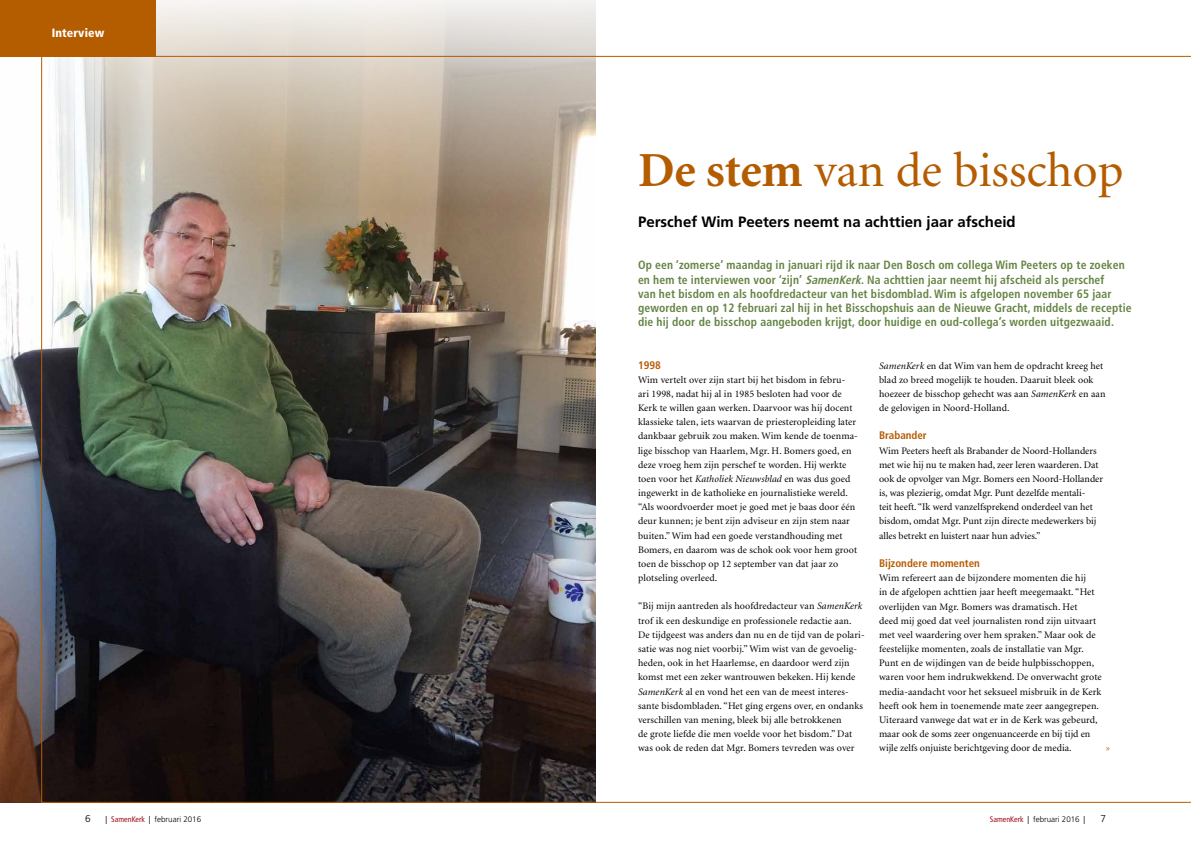
<style>
.page{position:relative;width:1191px;height:842px;background:#fff}
.page>*{position:absolute;margin:0;border:0;box-sizing:border-box;transform-origin:0 0}
.t1{font:49px "Minion";color:#b45c00}
.t2{font:700 15px "Frutiger";color:#000}
.t3{font:700 condensed 12px/14.2px "Frutiger";letter-spacing:.01em;color:#658444}
.t4{font:900 condensed 12px "Frutiger";letter-spacing:.01em;color:#fff}
.t5{font:700 condensed 11px "Frutiger";color:#b45c00}
.t6{font:10px/14.2px "Minion";letter-spacing:.01em;color:#000}
.t7{font:300 10px "Frutiger";color:#000}
.t8{font:10px "Minion";color:#b45c00}
.t9{font:300 8px "Frutiger";color:#000}
.s1{font-weight:700}
.s2{font-style:italic}
.s3{font-weight:400;font-stretch:condensed}
.s4{font-weight:400;font-stretch:condensed;color:#a0111c}
</style>
<div class="page">
<img style="left:0;top:0;width:595px;height:802px">
<img style="left:41px;top:56px;width:1150px;height:746px">
<div style="left:0;top:0;width:156px;height:57px;background:#b45c00"></div>
<p class="t4" style="left:52px;top:26px;width:54px">Interview</p>
<h1 class="t1" style="left:638px;top:146px;width:487px"><span class="s1">De stem</span> van de bisschop</h1>
<h2 class="t2" style="left:638px;top:213px;width:379px">Perschef Wim Peeters neemt na achttien jaar afscheid</h2>
<p class="t3" style="left:638px;top:258px;width:495px">Op een ‘zomerse’ maandag in januari rijd ik naar Den Bosch om collega Wim Peeters op te zoeken en hem te interviewen voor ‘zijn’ <span class="s2">SamenKerk</span>. Na achttien jaar neemt hij afscheid als perschef<br>van het bisdom en als hoofdredacteur van het bisdomblad. Wim is afgelopen november 65 jaar geworden en op 12 februari zal hij in het Bisschopshuis aan de Nieuwe Gracht, middels de receptie die hij door de bisschop aangeboden krijgt, door huidige en oud-collega’s worden uitgezwaaid.</p>
<p class="t6" style="left:879px;top:359px;width:228px"><span class="s2">SamenKerk</span> en dat Wim van hem de opdracht kreeg het blad zo breed mogelijk te houden. Daaruit bleek ook hoezeer de bisschop gehecht was aan <span class="s2">SamenKerk</span> en aan de gelovigen in Noord-Holland.</p>
<p class="t5" style="left:879px;top:429px;width:49px">Brabander</p>
<p class="t6" style="left:879px;top:444px;width:225px">Wim Peeters heeft als Brabander de Noord-Hollanders met wie hij nu te maken had, zeer leren waarderen. Dat ook de opvolger van Mgr. Bomers een Noord-Hollander is, was plezierig, omdat Mgr. Punt dezelfde mentali-<br>teit heeft. “Ik werd vanzelfsprekend onderdeel van het bisdom, omdat Mgr. Punt zijn directe medewerkers bij alles betrekt en luistert naar hun advies.”</p>
<p class="t5" style="left:879px;top:557px;width:102px">Bijzondere momenten</p>
<p class="t6" style="left:879px;top:571px;width:224px">Wim refereert aan de bijzondere momenten die hij<br>in de afgelopen achttien jaar heeft meegemaakt. “Het overlijden van Mgr. Bomers was dramatisch. Het<br>deed mij goed dat veel journalisten rond zijn uitvaart met veel waardering over hem spraken.” Maar ook de feestelijke momenten, zoals de installatie van Mgr.<br>Punt en de wijdingen van de beide hulpbisschoppen, waren voor hem indrukwekkend. De onverwacht grote media-aandacht voor het seksueel misbruik in de Kerk heeft ook hem in toenemende mate zeer aangegrepen.<br>Uiteraard vanwege dat wat er in de Kerk was gebeurd, maar ook de soms zeer ongenuanceerde en bij tijd en wijle zelfs onjuiste berichtgeving door de media.</p>
<p class="t5" style="left:638px;top:358px;width:24px">1998</p>
<p class="t6" style="left:638px;top:373px;width:221px">Wim vertelt over zijn start bij het bisdom in febru&shy;ari 1998, nadat hij al in 1985 besloten had voor de Kerk te willen gaan werken. Daarvoor was hij docent klassieke talen, iets waarvan de priesteropleiding later dankbaar gebruik zou maken. Wim kende de toenma&shy;lige bisschop van Haarlem, Mgr. H. Bomers goed, en deze vroeg hem zijn perschef te worden. Hij werkte toen voor het <span class="s2">Katholiek Nieuwsblad</span> en was dus goed ingewerkt in de katholieke en journalistieke wereld. “Als woordvoerder moet je goed met je baas door één deur kunnen; je bent zijn adviseur en zijn stem naar buiten.” Wim had een goede verstandhouding met Bomers, en daarom was de schok ook voor hem groot toen de bisschop op 12 september van dat jaar zo plotseling overleed.</p>
<p class="t6" style="left:638px;top:599px;width:228px">“Bij mijn aantreden als hoofdredacteur van <span class="s2">SamenKerk </span>trof ik een deskundige en professionele redactie aan.<br>De tijdgeest was anders dan nu en de tijd van de polari&shy;satie was nog niet voorbij.” Wim wist van de gevoelig&shy;heden, ook in het Haarlemse, en daardoor werd zijn komst met een zeker wantrouwen bekeken. Hij kende <span class="s2">SamenKerk</span> al en vond het een van de meest interes&shy;sante bisdombladen. “Het gíng ergens over, en ondanks verschillen van mening, bleek bij alle betrokkenen<br>de grote liefde die men voelde voor het bisdom.” Dat was ook de reden dat Mgr. Bomers tevreden was over</p>
<p class="t8" style="left:1106px;top:743px;width:6px">»</p>
<p class="t7" style="left:85px;top:813px;width:7px">6</p>
<p class="t9" style="left:106px;top:815px;width:97px"><span class="s3">|</span> <span class="s4">SamenKerk</span> <span class="s3">|</span> februari 2016</p>
<p class="t9" style="left:989px;top:815px;width:97px"><span class="s4">SamenKerk</span> <span class="s3">|</span> februari 2016 <span class="s3">|</span></p>
<p class="t7" style="left:1100px;top:813px;width:7px">7</p>
</div>
